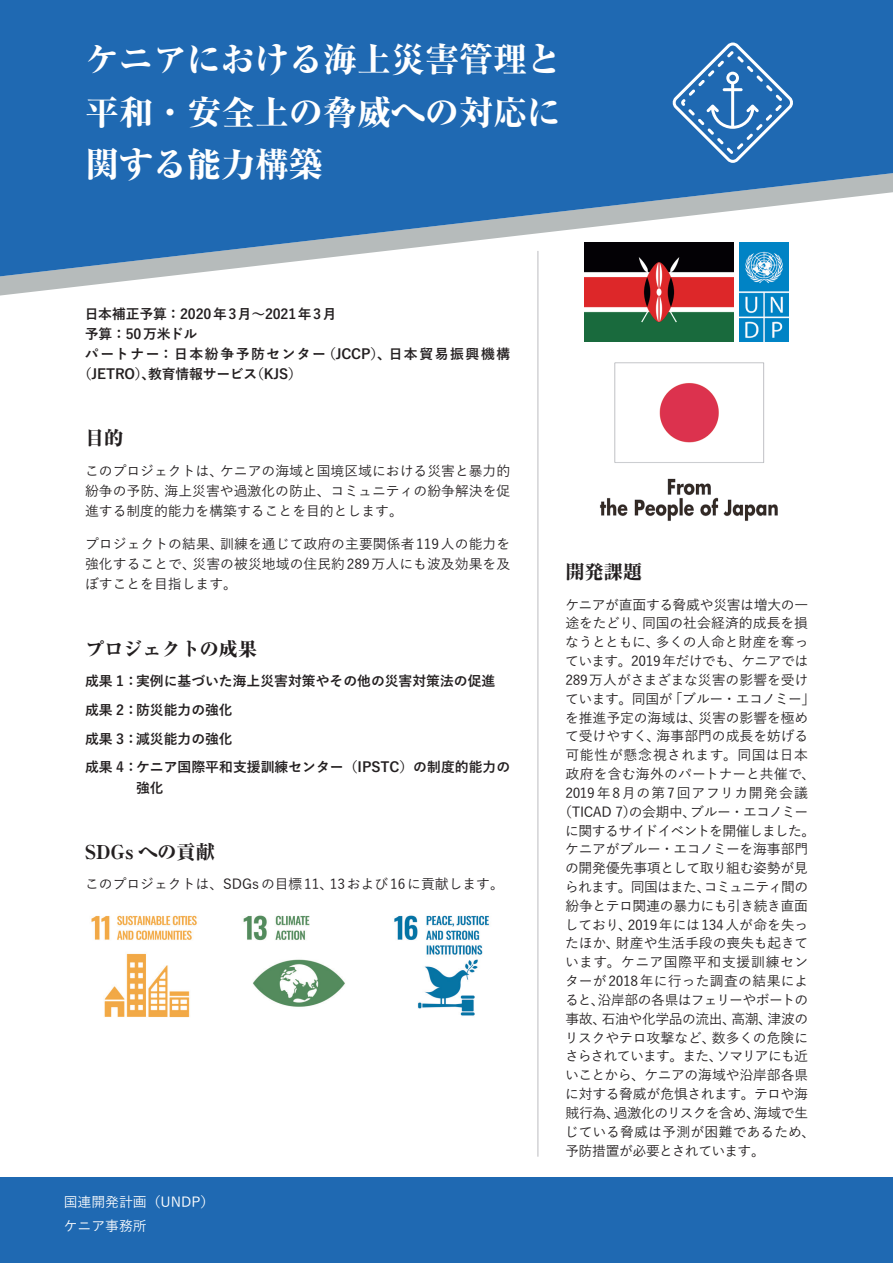
<style>
.page{position:relative;width:893px;height:1263px;background:#fff}
.page>*{position:absolute;margin:0;border:0;box-sizing:border-box;transform-origin:0 0}
.t1{font:800 34.05px/52.1px "Ryumin Pro";color:#fff;text-align:justify}
.t2{font:800 19.2px "Ryumin Pro";color:#231f20}
.t3{font:500 13.8px/20.2px "Yu Go";letter-spacing:-.01em;color:#231f20;text-align:justify}
.t4{font:700 13.8px/28.7px "Yu Go";color:#231f20}
.t5{font:500 13.8px "Yu Go";letter-spacing:-.04em;color:#231f20}
.t6{font:500 13.8px "Yu Go";letter-spacing:-.03em;color:#231f20}
.t7{font:500 13.8px "Yu Go";letter-spacing:-.055em;color:#231f20}
.t8{font:500 13.8px "Yu Go";letter-spacing:-.035em;color:#231f20}
.t9{font:500 13.8px "Yu Go";letter-spacing:.01em;color:#231f20}
.t10{font:700 13.8px "Yu Go";letter-spacing:.11em;color:#231f20}
.t11{font:500 13.8px "Yu Go";letter-spacing:.07em;color:#231f20}
.t12{font:500 13.8px "Yu Go";letter-spacing:.015em;color:#231f20}
.t13{font:500 13.8px/23.4px "Yu Go";color:#fff}
.t14{font:500 13.8px "Yu Go";letter-spacing:.035em;color:#231f20}
.t15{font:500 13.8px "Yu Go";letter-spacing:.04em;color:#231f20}
</style>
<div class="page">
<svg style="left:0;top:276px;width:740px;height:20px"></svg>
<svg style="left:0;top:0;width:893px;height:276px;background:#407eba"></svg>
<div style="left:0;top:1178px;width:893px;height:85px;background:#1f69b2"></div>
<hr style="left:538px;top:251px;width:1px;height:906px;background:#bcbdc0">
<img style="left:600px;top:362px;width:178px;height:159px">
<img style="left:740px;top:242px;width:49px;height:99px">
<svg style="left:672px;top:43px;width:122px;height:120px;background:#3c7cbc"></svg>
<img style="left:394px;top:915px;width:96px;height:101px">
<img style="left:91px;top:915px;width:106px;height:103px">
<img style="left:243px;top:915px;width:102px;height:92px">
<img style="left:585px;top:242px;width:148px;height:99px">
<h1 class="t1" style="left:85px;top:31px;width:478px">ケニアにおける海上災害管理と平和・安全上の脅威への対応に関する能力構築</h1>
<p class="t4" style="left:85px;top:299px;width:253px">日本補正予算：2020年3月～2021年3月</p>
<p class="t4" style="left:85px;top:320px;width:114px">予算：50万米ドル</p>
<p class="t10" style="left:85px;top:346px;width:427px">パートナー：日本紛争予防センター（JCCP）、日本貿易振興機構</p>
<p class="t4" style="left:78px;top:360px;width:226px">（JETRO）、教育情報サービス（KJS）</p>
<h2 class="t2" style="left:85px;top:423px;width:40px">目的</h2>
<p class="t3" style="left:85px;top:459px;width:427px">このプロジェクトは、ケニアの海域と国境区域における災害と暴力的紛争の予防、海上災害や過激化の防止、コミュニティの紛争解決を促進する制度的能力を構築することを目的とします。</p>
<p class="t3" style="left:85px;top:532px;width:427px">プロジェクトの結果、訓練を通じて政府の主要関係者119人の能力を強化することで、災害の被災地域の住民約289万人にも波及効果を及ぼすことを目指します。</p>
<h2 class="t2" style="left:85px;top:633px;width:174px">プロジェクトの成果</h2>
<p class="t4" style="left:85px;top:667px;width:427px">成果 1：実例に基づいた海上災害対策やその他の災害対策法の促進成果 2：防災能力の強化<br>成果 3：減災能力の強化<br>成果 4：ケニア国際平和支援訓練センター（IPSTC）の制度的能力の</p>
<p class="t4" style="left:136px;top:773px;width:29px">強化</p>
<h2 class="t2" style="left:85px;top:836px;width:131px">SDGs への貢献</h2>
<p class="t3" style="left:85px;top:872px;width:420px">このプロジェクトは、SDGsの目標11、13および16に貢献します。</p>
<p class="t13" style="left:64px;top:1188px;width:152px">国連開発計画（UNDP）ケニア事務所</p>
<h2 class="t2" style="left:566px;top:557px;width:78px">開発課題</h2>
<p class="t3" style="left:565px;top:593px;width:244px">ケニアが直面する脅威や災害は増大の一</p>
<p class="t3" style="left:565px;top:611px;width:244px">途をたどり、同国の社会経済的成長を損</p>
<p class="t3" style="left:565px;top:630px;width:245px">なうとともに、多くの人命と財産を奪っ</p>
<p class="t5" style="left:565px;top:648px;width:244px">ています。2019年だけでも、ケニアでは</p>
<p class="t3" style="left:565px;top:668px;width:244px">289万人がさまざまな災害の影響を受け</p>
<p class="t5" style="left:565px;top:686px;width:251px">ています。同国が「ブルー・エコノミー」</p>
<p class="t3" style="left:565px;top:706px;width:245px">を推進予定の海域は、災害の影響を極め</p>
<p class="t3" style="left:565px;top:724px;width:245px">て受けやすく、海事部門の成長を妨げる</p>
<p class="t14" style="left:565px;top:742px;width:244px">可能性が懸念視されます。同国は日本</p>
<p class="t9" style="left:565px;top:761px;width:251px">政府を含む海外のパートナーと共催で、</p>
<p class="t11" style="left:565px;top:780px;width:244px">2019年8月の第7回アフリカ開発会議</p>
<p class="t8" style="left:558px;top:799px;width:252px">（TICAD 7）の会期中、ブルー・エコノミー</p>
<p class="t5" style="left:565px;top:818px;width:252px">に関するサイドイベントを開催しました。</p>
<p class="t3" style="left:565px;top:837px;width:244px">ケニアがブルー・エコノミーを海事部門</p>
<p class="t3" style="left:565px;top:856px;width:244px">の開発優先事項として取り組む姿勢が見</p>
<p class="t7" style="left:565px;top:874px;width:245px">られます。同国はまた、コミュニティ間の</p>
<p class="t6" style="left:565px;top:893px;width:244px">紛争とテロ関連の暴力にも引き続き直面</p>
<p class="t3" style="left:565px;top:913px;width:245px">しており、2019年には134人が命を失っ</p>
<p class="t3" style="left:565px;top:931px;width:245px">たほか、財産や生活手段の喪失も起きて</p>
<p class="t15" style="left:565px;top:949px;width:245px">います。ケニア国際平和支援訓練セン</p>
<p class="t12" style="left:565px;top:968px;width:245px">ターが2018年に行った調査の結果によ</p>
<p class="t5" style="left:565px;top:987px;width:245px">ると、沿岸部の各県はフェリーやボートの</p>
<p class="t6" style="left:565px;top:1006px;width:244px">事故、石油や化学品の流出、高潮、津波の</p>
<p class="t3" style="left:565px;top:1026px;width:245px">リスクやテロ攻撃など、数多くの危険に</p>
<p class="t7" style="left:565px;top:1043px;width:244px">さらされています。また、ソマリアにも近</p>
<p class="t3" style="left:565px;top:1063px;width:244px">いことから、ケニアの海域や沿岸部各県</p>
<p class="t6" style="left:565px;top:1081px;width:244px">に対する脅威が危惧されます。テロや海</p>
<p class="t6" style="left:565px;top:1100px;width:244px">賊行為、過激化のリスクを含め、海域で生</p>
<p class="t9" style="left:565px;top:1119px;width:252px">じている脅威は予測が困難であるため、</p>
<p class="t8" style="left:565px;top:1138px;width:201px">予防措置が必要とされています。</p>
</div>
